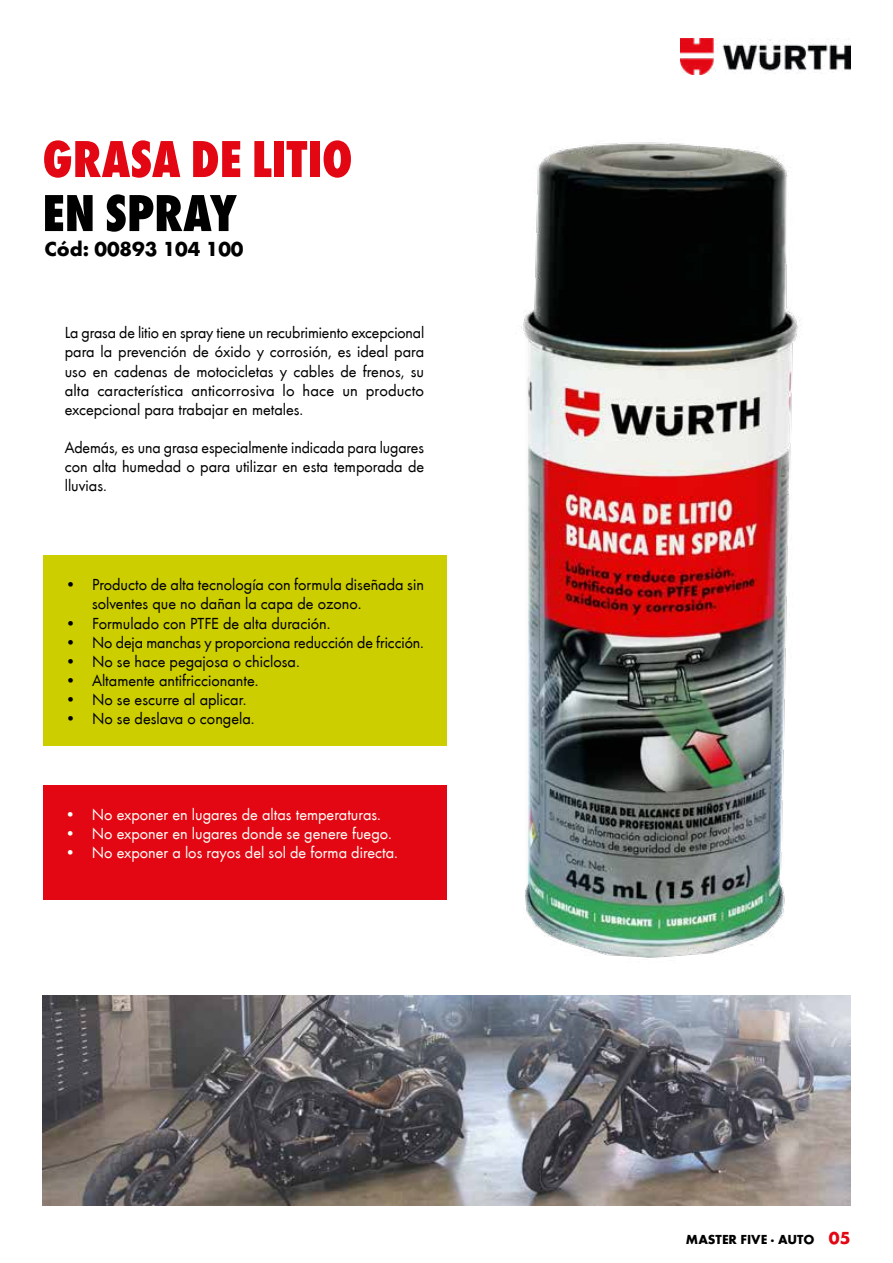
<style>
.page{position:relative;width:893px;height:1263px;background:#fff}
.page>*{position:absolute;margin:0;border:0;box-sizing:border-box;transform-origin:0 0}
.t1{font:800 condensed 54px "Wuerth";color:#e30613}
.t2{font:800 condensed 54px "Wuerth";color:#000}
.t3{font:700 21px "Wuerth";color:#000}
.t4{font:16.5px/19.2px "Wuerth";color:#000;text-align:justify}
.t5{font:16.5px "Wuerth";color:#fffef7}
.t6{font:700 13.5px "Wuerth";color:#000}
.s1{font-size:18px;color:#e30613}
</style>
<div class="page">
<img style="left:680px;top:38px;width:170px;height:37px">
<div style="left:43px;top:785px;width:403px;height:115px;background:#e30613"></div>
<div style="left:43px;top:555px;width:403px;height:190px;background:#cdce00"></div>
<img style="left:521px;top:142px;width:280px;height:816px">
<img style="left:43px;top:995px;width:807px;height:210px">
<h1 class="t1" style="left:43px;top:121px;width:312px">GRASA DE LITIO</h1>
<h1 class="t2" style="left:43px;top:175px;width:196px">EN SPRAY</h1>
<p class="t3" style="left:44px;top:234px;width:201px">Cód: 00893 104 100</p>
<p class="t4" style="left:65px;top:322px;width:361px">La grasa de litio en spray tiene un recubrimiento excepcional para la prevención de óxido y corrosión, es ideal para uso en cadenas de motocicletas y cables de frenos, su alta característica anticorrosiva lo hace un producto excepcional para trabajar en metales.</p>
<p class="t4" style="left:65px;top:437px;width:361px">Además, es una grasa especialmente indicada para lugares con alta humedad o para utilizar en esta temporada de lluvias.</p>
<p class="t4" style="left:92px;top:574px;width:333px;text-indent:-27px">• Producto de alta tecnología con formula diseñada sin solventes que no dañan la capa de ozono.</p>
<p class="t4" style="left:65px;top:613px;width:267px">• Formulado con PTFE de alta duración.</p>
<p class="t4" style="left:65px;top:632px;width:360px">• No deja manchas y proporciona reducción de fricción.</p>
<p class="t4" style="left:65px;top:651px;width:236px">• No se hace pegajosa o chiclosa.</p>
<p class="t4" style="left:65px;top:670px;width:195px">• Altamente antifriccionante.</p>
<p class="t4" style="left:65px;top:689px;width:183px">• No se escurre al aplicar.</p>
<p class="t4" style="left:65px;top:708px;width:191px">• No se deslava o congela.</p>
<p class="t5" style="left:65px;top:803px;width:318px">• No exponer en lugares de altas temperaturas.</p>
<p class="t5" style="left:65px;top:822px;width:329px">• No exponer en lugares donde se genere fuego.</p>
<p class="t5" style="left:65px;top:841px;width:335px">• No exponer a los rayos del sol de forma directa.</p>
<p class="t6" style="left:686px;top:1229px;width:166px">MASTER FIVE · AUTO <span class="s1">05</span></p>
</div>
